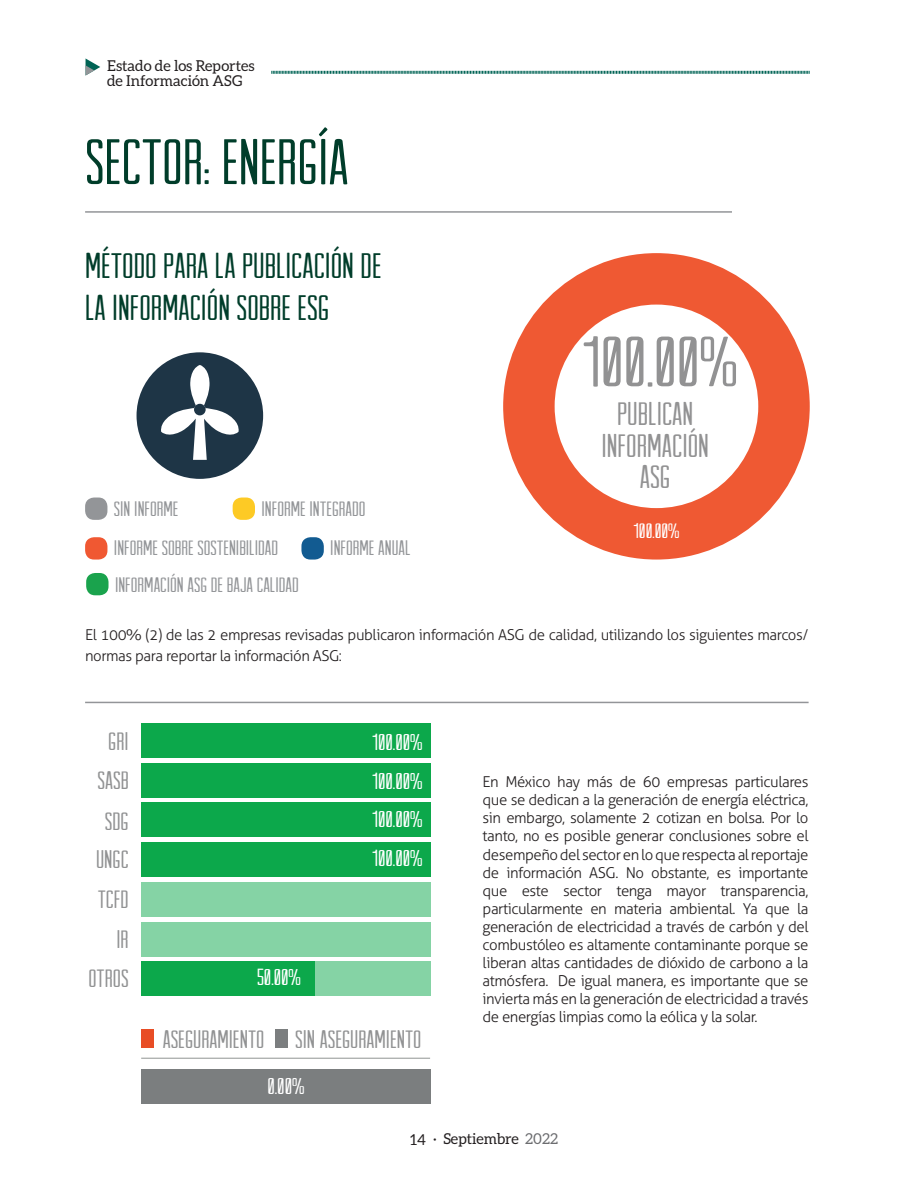
<style>
.page{position:relative;width:915px;height:1191px;background:#fff}
.page>*{position:absolute;margin:0;border:0;box-sizing:border-box;transform-origin:0 0}
.t1{font:71.55px "Arvil Sans";color:#929293}
.t2{font:64.5px "Arvil Sans";color:#003d2a}
.t3{font:36px/41.4px "Arvil Sans";color:#003d2a}
.t4{font:32.85px/31.5px "Arvil Sans";color:#929293;text-align:center}
.t5{font:25.5px/39.8px "Arvil Sans";color:#919293;text-align:center}
.t6{font:23.25px/38.7px "Arvil Sans";color:#fff;text-align:justify}
.t7{font:21.15px "Arvil Sans";color:#fff}
.t8{font:21px "Arvil Sans";color:#939598}
.t9{font:300 15px/18px "Aller";letter-spacing:-.03em;color:#231f20}
.t10{font:15px/15px "Aleo";color:#231f20}
.s1{color:#6c6d70}
</style>
<div class="page">
<svg style="left:85px;top:58px;width:15px;height:17px"></svg>
<svg style="left:271px;top:70px;width:538px;height:4px"></svg>
<div style="left:503px;top:253px;width:306px;height:306px;background:#ef5933;border-radius:153px"></div>
<div style="left:554px;top:304px;width:204px;height:204px;background:#fff;border-radius:50%"></div>
<hr style="left:85px;top:211px;width:646px;height:2px;background:#939598">
<hr style="left:85px;top:701px;width:723px;height:2px;background:#939598">
<svg style="left:136px;top:352px;width:127px;height:127px"></svg>
<div style="left:194px;top:404px;width:11px;height:11px;background:#1e3546;border-radius:50%"></div>
<div style="left:141px;top:882px;width:289px;height:34px;background:#85d3a5"></div>
<div style="left:141px;top:921px;width:289px;height:35px;background:#85d3a5"></div>
<div style="left:141px;top:723px;width:289px;height:34px;background:#0ca84b"></div>
<div style="left:141px;top:763px;width:289px;height:34px;background:#0ca84b"></div>
<div style="left:141px;top:802px;width:289px;height:35px;background:#0ca84b"></div>
<div style="left:141px;top:842px;width:289px;height:35px;background:#0ca84b"></div>
<div style="left:141px;top:1069px;width:289px;height:35px;background:#7b7e7f"></div>
<div style="left:141px;top:961px;width:289px;height:35px;background:#85d3a5"></div>
<div style="left:141px;top:961px;width:173px;height:35px;background:#0ca84b"></div>
<hr style="left:141px;top:1057px;width:289px;height:1px;background:#929695">
<div style="left:141px;top:1029px;width:12px;height:19px;background:#e84d25"></div>
<div style="left:275px;top:1029px;width:13px;height:19px;background:#7b7e7f"></div>
<div style="left:85px;top:537px;width:22px;height:22px;background:#f05832;border-radius:9px"></div>
<div style="left:301px;top:537px;width:23px;height:22px;background:#125b91;border-radius:9px"></div>
<div style="left:232px;top:497px;width:23px;height:23px;background:#fdca25;border-radius:9px"></div>
<div style="left:86px;top:573px;width:22px;height:22px;background:#1aa34d;border-radius:9px"></div>
<div style="left:85px;top:497px;width:22px;height:23px;background:#939598;border-radius:9px"></div>
<p class="t10" style="left:107px;top:58px;width:149px">Estado de los Reportes de Información ASG</p>
<h2 class="t2" style="left:85px;top:126px;width:265px">SECTOR: ENERGÍA</h2>
<h3 class="t3" style="left:85px;top:244px;width:298px">MÉTODO PARA LA PUBLICACIÓN DE<br>LA INFORMACIÓN SOBRE ESG</h3>
<h3 class="t8" style="left:114px;top:498px;width:66px">SIN INFORME</h3>
<h3 class="t8" style="left:261px;top:498px;width:105px">INFORME INTEGRADO</h3>
<h3 class="t8" style="left:114px;top:536px;width:166px">INFORME SOBRE SOSTENIBILIDAD</h3>
<h3 class="t8" style="left:115px;top:573px;width:185px">INFORMACIÓN ASG DE BAJA CALIDAD</h3>
<h3 class="t8" style="left:330px;top:536px;width:82px">INFORME ANUAL</h3>
<h1 class="t1" style="left:582px;top:322px;width:157px">100.00%</h1>
<h3 class="t4" style="left:601px;top:397px;width:109px">PUBLICAN<br>INFORMACIÓN<br>ASG</h3>
<h3 class="t7" style="left:633px;top:519px;width:47px">100.00%</h3>
<p class="t9" style="left:85px;top:624px;width:724px;line-height:21px">El 100% (2) de las 2 empresas revisadas publicaron información ASG de calidad, utilizando los siguientes marcos/ normas para reportar la información ASG:</p>
<h3 class="t5" style="left:97px;top:721px;width:33px">GRI<br>SASB<br>SDG</h3>
<h3 class="t5" style="left:96px;top:839px;width:34px">UNGC</h3>
<h3 class="t5" style="left:98px;top:879px;width:32px;text-align:right">TCFD<br>IR</h3>
<h3 class="t5" style="left:88px;top:958px;width:42px">OTROS</h3>
<h3 class="t6" style="left:257px;top:957px;width:45px">50.00%</h3>
<h3 class="t6" style="left:262px;top:959px;width:46px">60.OO%</h3>
<h3 class="t6" style="left:372px;top:722px;width:52px">100.00% 100.00% 100.00% 100.00%</h3>
<h3 class="t5" style="left:163px;top:1018px;width:260px">ASEGURAMIENTO SIN ASEGURAMIENTO</h3>
<h3 class="t6" style="left:267px;top:1066px;width:38px">0.00%</h3>
<p class="t9" style="left:482px;top:773px;width:327px;text-align:justify">En México hay más de 60 empresas particulares que se dedican a la generación de energía eléctrica, sin embargo, solamente 2 cotizan en bolsa. Por lo tanto, no es posible generar conclusiones sobre el desempeño del sector en lo que respecta al reportaje de información ASG. No obstante, es importante que este sector tenga mayor transparencia, particularmente en materia ambiental. Ya que la generación de electricidad a través de carbón y del combustóleo es altamente contaminante porque se liberan altas cantidades de dióxido de carbono a la atmósfera. De igual manera, es importante que se invierta más en la generación de electricidad a través de energías limpias como la eólica y la solar.</p>
<p class="t10" style="left:410px;top:1131px;width:149px">14 · Septiembre <span class="s1">2022</span></p>
</div>
